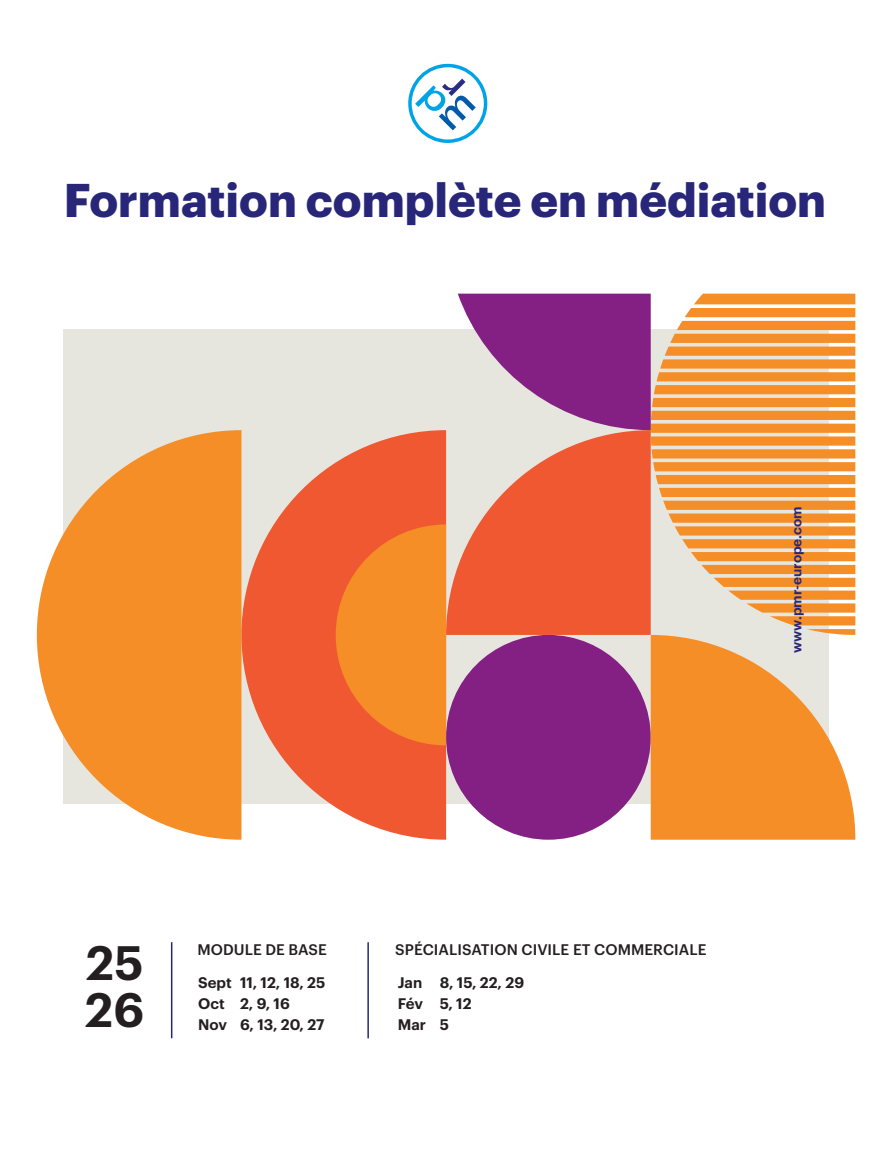
<style>
.page{position:relative;width:893px;height:1149px;background:#fff}
.page>*{position:absolute;margin:0;border:0;box-sizing:border-box;transform-origin:0 0}
.t1{font:600 47.25px/47.2px "Graphik";color:#231f20}
.t2{font:700 46.2px "Graphik";color:#272679}
.t3{font:600 15px/21px "Graphik";color:#231f20}
.t4{font:500 15px "Graphik";letter-spacing:.005em;color:#231f20}
.t5{font:600 13.5px "Graphik";color:#272679}
</style>
<div class="page">
<div style="left:63px;top:329px;width:766px;height:474px;background:#e7e6de"></div>
<svg style="left:37px;top:430px;width:204px;height:409px;fill:#f68e27"></svg>
<svg style="left:651px;top:293px;width:204px;height:341px;fill:#f68e27"></svg>
<svg style="left:241px;top:430px;width:205px;height:409px;fill:#f05831"></svg>
<svg style="left:336px;top:524px;width:110px;height:221px"></svg>
<svg style="left:446px;top:430px;width:205px;height:204px;fill:#f05831"></svg>
<svg style="left:458px;top:293px;width:193px;height:137px"></svg>
<div style="left:446px;top:634px;width:205px;height:205px;background:#841f83;border-radius:50%"></div>
<svg style="left:651px;top:634px;width:204px;height:205px;fill:#f68e27"></svg>
<hr style="left:171px;top:941px;width:1px;height:96px;background:#272679">
<hr style="left:367px;top:941px;width:2px;height:96px;background:#272679">
<svg style="left:408px;top:64px;width:79px;height:79px"></svg>
<h2 class="t2" style="left:64px;top:164px;width:764px">Formation complète en médiation</h2>
<p class="t5" style="left:786px;top:652px;width:148px;rotate:-90deg">www.pmr-europe.com</p>
<h1 class="t1" style="left:85px;top:934px;width:61px">25<br>26</h1>
<p class="t4" style="left:197px;top:937px;width:131px">MODULE DE BASE</p>
<p class="t4" style="left:395px;top:937px;width:313px">SPÉCIALISATION CIVILE ET COMMERCIALE</p>
<p class="t3" style="left:198px;top:970px;width:129px">Sept 11, 12, 18, 25<br>Oct 2, 9, 16<br>Nov 6, 13, 20, 27</p>
<p class="t3" style="left:398px;top:970px;width:128px">Jan 8, 15, 22, 29<br>Fév 5, 12<br>Mar 5</p>
</div>
